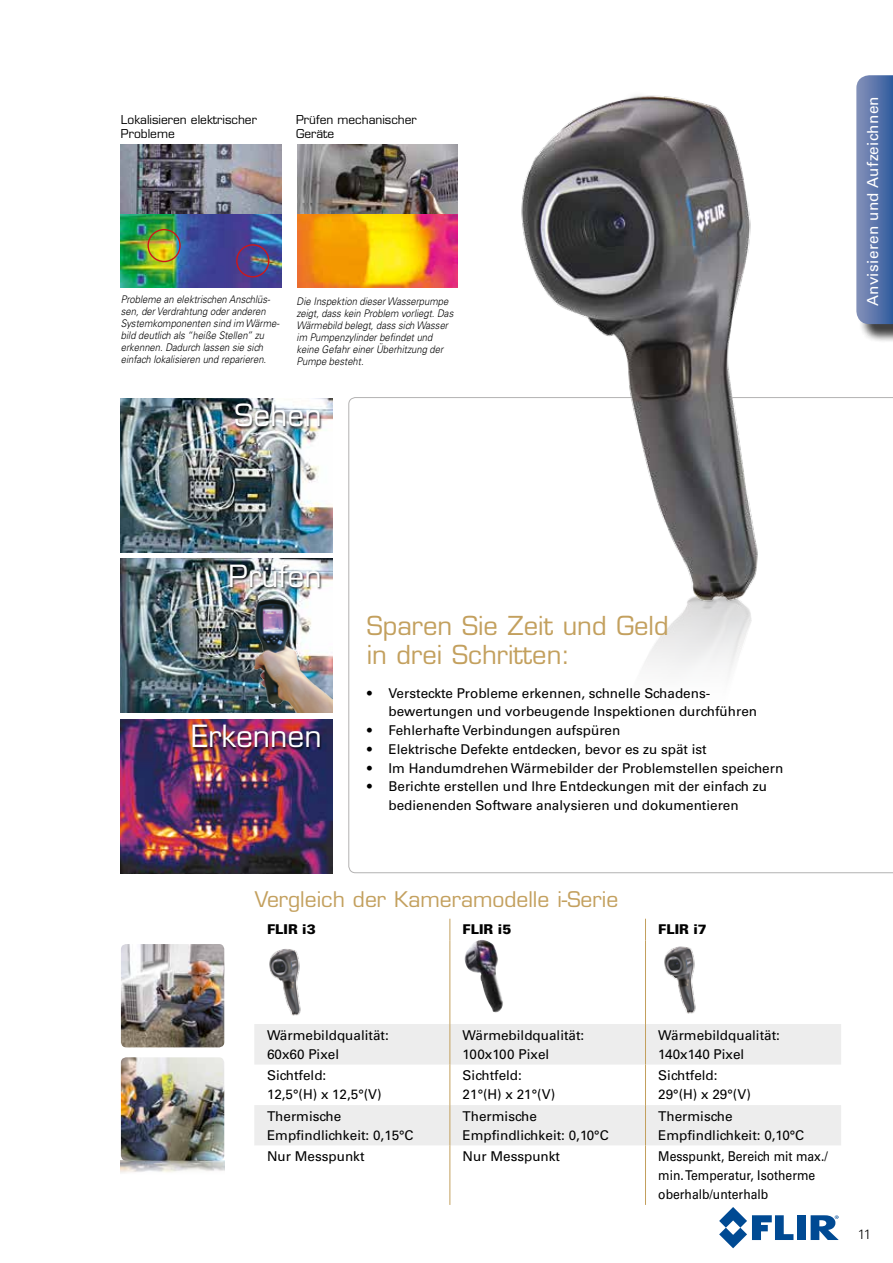
<style>
.page{position:relative;width:893px;height:1263px;background:#fff}
.page>*{position:absolute;margin:0;border:0;box-sizing:border-box;transform-origin:0 0}
.t1{font:29.85px "Eurostile LT Std";color:#fff}
.t2{font:25.5px/28.5px "Eurostile LT Std";color:#c3a05e}
.t3{font:21px "Eurostile LT Std";color:#c3a05e}
.t4{font:15.3px "Univers LT Std";letter-spacing:.025em;color:#fff}
.t5{font:13.5px/18.8px "Univers LT Std";color:#000}
.t6{font:13.5px/18.8px "Univers LT Std";color:#000;scale:.9 1}
.t7{font:900 13.5px "Univers LT Std";color:#000}
.t8{font:300 13.5px "Univers LT Std";color:#000}
.t9{font:12px/13.6px "Eurostile LT Std";color:#000}
.t10{font:italic 300 10.5px/12px "Univers LT Std";color:#000;scale:.9 1}
</style>
<div class="page">
<svg style="left:348px;top:397px;width:545px;height:476px"></svg>
<img style="left:121px;top:398px;width:211px;height:154px">
<img style="left:121px;top:559px;width:211px;height:154px">
<img style="left:121px;top:719px;width:211px;height:154px">
<img style="left:297px;top:144px;width:161px;height:71px">
<svg style="left:297px;top:215px;width:161px;height:73px;background:#f3981e"></svg>
<img style="left:121px;top:144px;width:161px;height:71px">
<img style="left:121px;top:215px;width:161px;height:72px">
<div style="left:236px;top:244px;width:33px;height:33px;border:1px solid #cd171a;border-radius:50%"></div>
<div style="left:147px;top:229px;width:34px;height:33px;border:1px solid #cd171a;border-radius:50%"></div>
<img style="left:238px;top:592px;width:94px;height:121px">
<img style="left:504px;top:579px;width:286px;height:174px">
<img style="left:504px;top:95px;width:268px;height:526px">
<div style="left:859px;top:78px;width:34px;height:265px;background:#000;opacity:.75"></div>
<svg style="left:856px;top:75px;width:37px;height:249px;background:#5e78ad"></svg>
<img style="left:121px;top:944px;width:103px;height:103px">
<img style="left:121px;top:1057px;width:103px;height:116px">
<div style="left:234px;top:403px;width:88px;height:27px;background:#000;opacity:.75"></div>
<div style="left:229px;top:564px;width:93px;height:26px;background:#000;opacity:.75"></div>
<div style="left:192px;top:724px;width:130px;height:27px;background:#000;opacity:.75"></div>
<svg style="left:254px;top:1024px;width:587px;height:121px;fill:#ededed"></svg>
<svg style="left:450px;top:1145px;width:389px;height:103px"></svg>
<svg style="left:645px;top:919px;width:1px;height:21px"></svg>
<hr style="left:645px;top:940px;width:1px;height:84px;background:#c3a05e">
<hr style="left:449px;top:1024px;width:1px;height:40px;background:#c3a05e">
<hr style="left:645px;top:1024px;width:1px;height:40px;background:#c3a05e">
<hr style="left:449px;top:1064px;width:1px;height:41px;background:#c3a05e">
<hr style="left:645px;top:1064px;width:1px;height:41px;background:#c3a05e">
<hr style="left:449px;top:1105px;width:1px;height:40px;background:#c3a05e">
<hr style="left:645px;top:1105px;width:1px;height:40px;background:#c3a05e">
<hr style="left:449px;top:1145px;width:1px;height:60px;background:#c3a05e">
<hr style="left:645px;top:1145px;width:1px;height:60px;background:#c3a05e">
<svg style="left:449px;top:919px;width:1px;height:21px"></svg>
<hr style="left:449px;top:940px;width:1px;height:84px;background:#c3a05e">
<img style="left:269px;top:949px;width:32px;height:67px">
<img style="left:464px;top:940px;width:39px;height:72px">
<img style="left:664px;top:946px;width:32px;height:68px">
<p class="t9" style="left:121px;top:113px;width:138px">Lokalisieren elektrischer<br>Probleme</p>
<p class="t9" style="left:296px;top:113px;width:122px">Prüfen mechanischer<br>Geräte</p>
<p class="t10" style="left:121px;top:294px;width:177px">Probleme an elektrischen Anschlüs&shy;sen, der Verdrahtung oder anderen Systemkomponenten sind im Wärme&shy;bild deutlich als “heiße Stellen” zu erkennen. Dadurch lassen sie sich einfach lokalisieren und reparieren.</p>
<p class="t10" style="left:297px;top:295px;width:176px">Die Inspektion dieser Wasserpumpe zeigt, dass kein Problem vorliegt. Das<br>Wärmebild belegt, dass sich Wasser im Pumpenzylinder befindet und keine Gefahr einer Überhitzung der<br>Pumpe besteht.</p>
<h1 class="t1" style="left:235px;top:397px;width:89px">Sehen</h1>
<p class="t4" style="left:864px;top:306px;width:211px;rotate:-90deg">Anvisieren und Aufzeichnen</p>
<h1 class="t1" style="left:229px;top:558px;width:95px">Prüfen</h1>
<h1 class="t1" style="left:192px;top:718px;width:132px">Erkennen</h1>
<h2 class="t2" style="left:367px;top:612px;width:303px">Sparen Sie Zeit und Geld in drei Schritten:</h2>
<p class="t5" style="left:388px;top:683px;width:370px;text-indent:-21px">• Versteckte Probleme erkennen, schnelle Schadens&shy;bewertungen und vorbeugende Inspektionen durchführen</p>
<p class="t5" style="left:367px;top:721px;width:255px">• Fehlerhafte Verbindungen aufspüren</p>
<p class="t5" style="left:367px;top:740px;width:341px">• Elektrische Defekte entdecken, bevor es zu spät ist</p>
<p class="t5" style="left:367px;top:758px;width:417px">• Im Handumdrehen Wärmebilder der Problemstellen speichern</p>
<p class="t5" style="left:367px;top:777px;width:401px;text-align:center">• Berichte erstellen und Ihre Entdeckungen mit der einfach zu bedienenden Software analysieren und dokumentieren</p>
<h3 class="t3" style="left:255px;top:886px;width:365px">Vergleich der Kameramodelle i-Serie</h3>
<p class="t7" style="left:267px;top:921px;width:50px">FLIR i3</p>
<p class="t7" style="left:463px;top:921px;width:50px">FLIR i5</p>
<p class="t7" style="left:658px;top:921px;width:50px">FLIR i7</p>
<p class="t5" style="left:267px;top:1026px;width:123px">Wärmebildqualität:<br>60x60 Pixel</p>
<p class="t5" style="left:463px;top:1026px;width:123px">Wärmebildqualität:<br>100x100 Pixel</p>
<p class="t5" style="left:658px;top:1026px;width:123px">Wärmebildqualität:<br>140x140 Pixel</p>
<p class="t5" style="left:267px;top:1066px;width:116px">Sichtfeld:<br>12,5°(H) x 12,5°(V)</p>
<p class="t5" style="left:463px;top:1066px;width:94px">Sichtfeld:<br>21°(H) x 21°(V)</p>
<p class="t5" style="left:658px;top:1066px;width:94px">Sichtfeld:<br>29°(H) x 29°(V)</p>
<p class="t5" style="left:267px;top:1107px;width:148px">Thermische<br>Empfindlichkeit: 0,15°C</p>
<p class="t5" style="left:463px;top:1107px;width:148px">Thermische<br>Empfindlichkeit: 0,10°C</p>
<p class="t5" style="left:658px;top:1107px;width:148px">Thermische<br>Empfindlichkeit: 0,10°C</p>
<p class="t5" style="left:267px;top:1147px;width:99px">Nur Messpunkt</p>
<p class="t5" style="left:463px;top:1147px;width:99px">Nur Messpunkt</p>
<p class="t6" style="left:658px;top:1147px;width:190px">Messpunkt, Bereich mit max./ min. Temperatur, Isotherme oberhalb/unterhalb</p>
<p class="t8" style="left:858px;top:1226px;width:15px">11</p>
</div>
